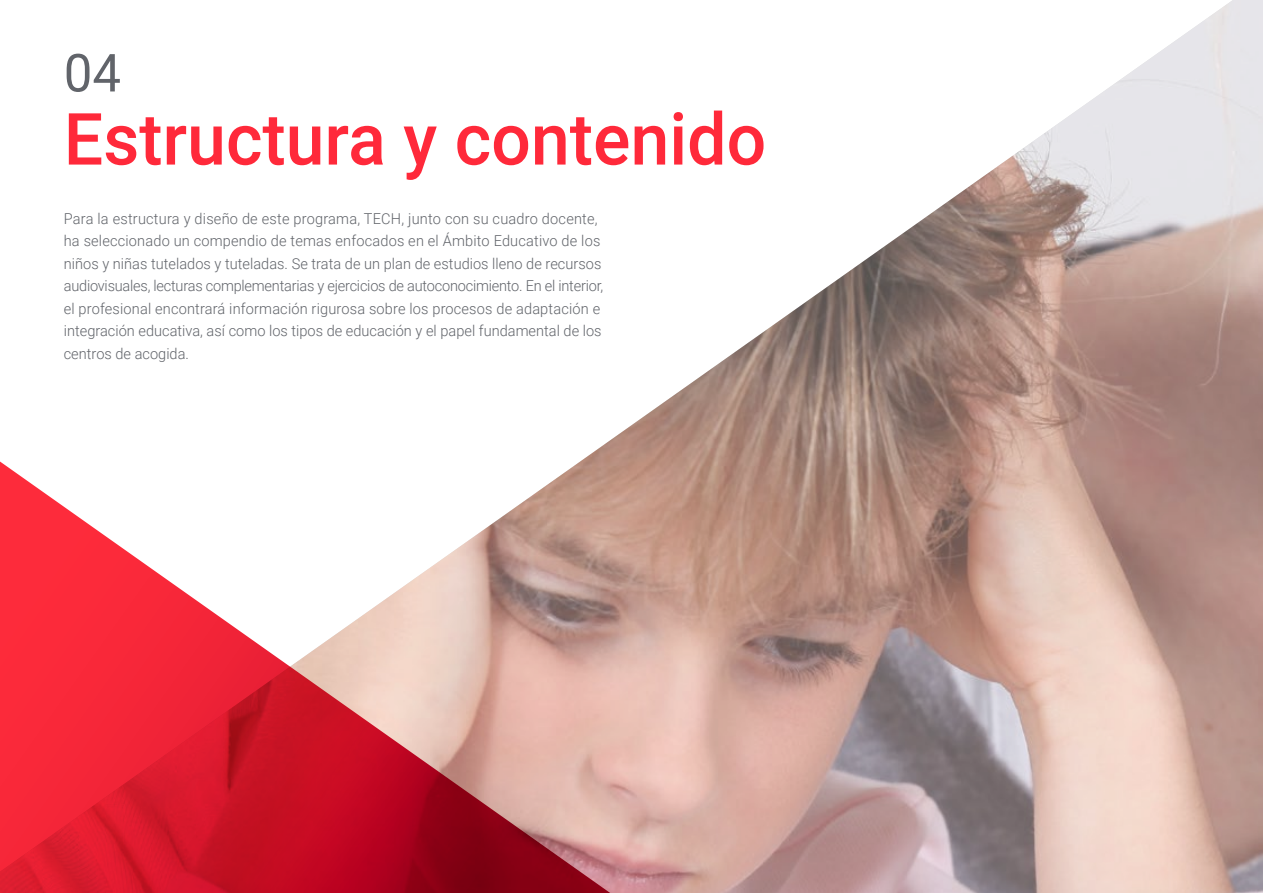
<style>
.page{position:relative;width:1263px;height:893px;background:#fff}
.page>*{position:absolute;margin:0;border:0;box-sizing:border-box;transform-origin:0 0}
.t1{font:500 72px "Roboto";color:#ff293a}
.t2{font:52.5px "Roboto";color:#61646a}
.t3{font:300 15px/22.5px "Roboto";letter-spacing:.005em;color:#61646a}
</style>
<div class="page">
<img style="left:602px;top:0;width:661px;height:893px">
<svg style="left:0;top:446px;width:640px;height:447px"></svg>
<h2 class="t2" style="left:64px;top:36px;width:59px">04</h2>
<h1 class="t1" style="left:64px;top:89px;width:704px">Estructura y contenido</h1>
<p class="t3" style="left:64px;top:207px;width:541px">Para la estructura y diseño de este programa, TECH, junto con su cuadro docente, ha seleccionado un compendio de temas enfocados en el Ámbito Educativo de los niños y niñas tutelados y tuteladas. Se trata de un plan de estudios lleno de recursos audiovisuales, lecturas complementarias y ejercicios de autoconocimiento. En el interior, el profesional encontrará información rigurosa sobre los procesos de adaptación e integración educativa, así como los tipos de educación y el papel fundamental de los centros de acogida.</p>
</div>
